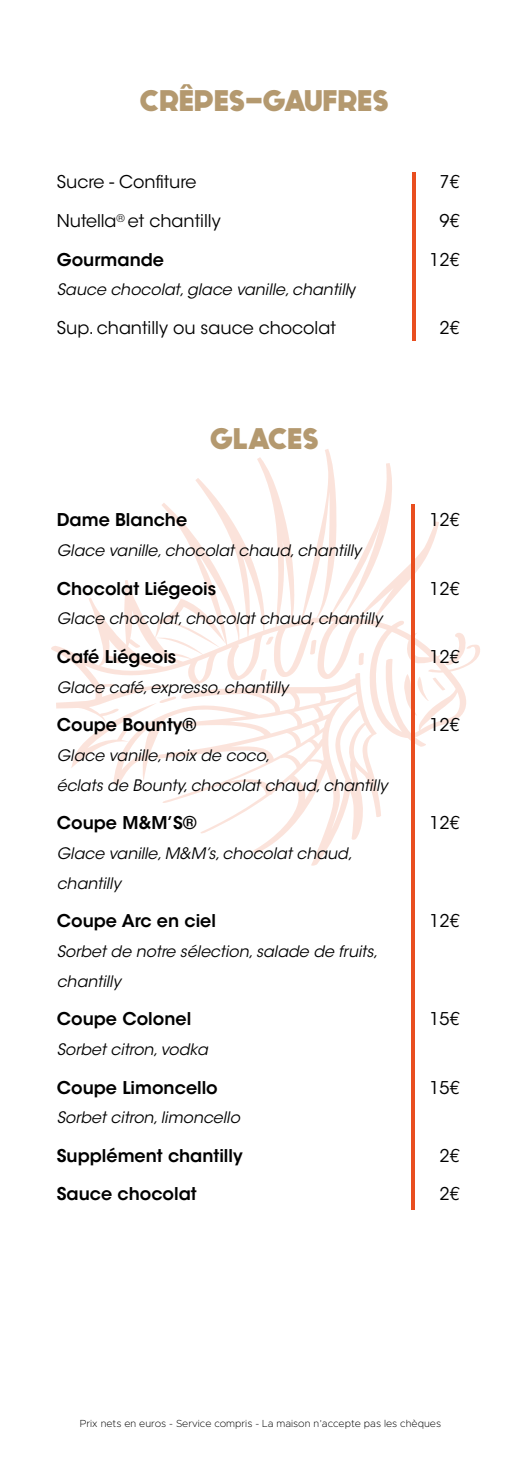
<style>
.page{position:relative;width:521px;height:1474px;background:#fff}
.page>*{position:absolute;margin:0;border:0;box-sizing:border-box;transform-origin:0 0}
.t1{font:700 29.75px "Generica";color:#b4996f}
.t2{font:600 17.5px "ITC Avant Garde Std";color:#000}
.t3{font:17.5px "ITC Avant Garde Std";color:#000}
.t4{font:italic 15.75px/29.8px "ITC Avant Garde Std";color:#000}
.t5{font:200 10.33px "Metropolis";color:#000}
.s1{font-style:normal}
</style>
<div class="page">
<svg style="left:51px;top:449px;width:429px;height:416px"></svg>
<svg style="left:445px;top:632px;width:21px;height:33px"></svg>
<svg style="left:412px;top:172px;width:3px;height:169px"></svg>
<svg style="left:410px;top:504px;width:4px;height:705px;fill:#e94e1f"></svg>
<h1 class="t1" style="left:140px;top:83px;width:251px">CRÊPES-GAUFRES</h1>
<p class="t3" style="left:57px;top:171px;width:141px">Sucre - Confiture</p>
<p class="t3" style="left:440px;top:171px;width:21px">7€</p>
<p class="t3" style="left:57px;top:210px;width:165px">Nutella<sup>®</sup> et chantilly</p>
<p class="t3" style="left:440px;top:210px;width:21px">9€</p>
<p class="t2" style="left:57px;top:248px;width:109px">Gourmande</p>
<p class="t3" style="left:429px;top:248px;width:31px">12€</p>
<p class="t4" style="left:57px;top:275px;width:301px">Sauce chocolat, glace vanille, chantill<span class="s1">y</span></p>
<p class="t3" style="left:57px;top:317px;width:280px">Sup. chantilly ou sauce chocolat</p>
<p class="t3" style="left:440px;top:317px;width:21px">2€</p>
<h1 class="t1" style="left:210px;top:421px;width:111px">GLACES</h1>
<p class="t2" style="left:57px;top:509px;width:132px">Dame Blanche</p>
<p class="t3" style="left:429px;top:509px;width:31px">12€</p>
<p class="t4" style="left:57px;top:536px;width:306px">Glace vanille, chocolat chaud, chantilly</p>
<p class="t2" style="left:57px;top:577px;width:161px">Chocolat Liégeois</p>
<p class="t3" style="left:429px;top:577px;width:31px">12€</p>
<p class="t4" style="left:57px;top:604px;width:327px">Glace chocolat, chocolat chaud, chantilly</p>
<p class="t2" style="left:57px;top:645px;width:121px">Café Liégeois</p>
<p class="t3" style="left:429px;top:646px;width:31px">12€</p>
<p class="t4" style="left:57px;top:672px;width:233px">Glace café, expresso, chantilly</p>
<p class="t2" style="left:57px;top:713px;width:141px">Coupe Bounty®</p>
<p class="t3" style="left:429px;top:714px;width:31px">12€</p>
<p class="t4" style="left:57px;top:740px;width:332px">Glace vanille, noix de coco,<br>éclats de Bounty, chocolat chaud, chantilly</p>
<p class="t2" style="left:57px;top:811px;width:142px">Coupe M&amp;M’S®</p>
<p class="t3" style="left:429px;top:812px;width:31px">12€</p>
<p class="t4" style="left:57px;top:838px;width:297px">Glace vanille, M&amp;M’s, chocolat chaud, chantilly</p>
<p class="t2" style="left:57px;top:909px;width:161px">Coupe Arc en ciel</p>
<p class="t3" style="left:429px;top:910px;width:31px">12€</p>
<p class="t4" style="left:57px;top:936px;width:323px">Sorbet de notre sélection, salade de fruits, chantilly</p>
<p class="t2" style="left:57px;top:1007px;width:136px">Coupe Colonel</p>
<p class="t3" style="left:429px;top:1008px;width:31px">15€</p>
<p class="t4" style="left:57px;top:1034px;width:152px">Sorbet citron, vodka</p>
<p class="t2" style="left:57px;top:1076px;width:163px">Coupe Limoncello</p>
<p class="t3" style="left:429px;top:1076px;width:31px">15€</p>
<p class="t4" style="left:57px;top:1103px;width:185px">Sorbet citron, limoncello</p>
<p class="t2" style="left:57px;top:1144px;width:187px">Supplément chantilly</p>
<p class="t3" style="left:440px;top:1144px;width:21px">2€</p>
<p class="t2" style="left:57px;top:1182px;width:141px">Sauce chocolat</p>
<p class="t3" style="left:440px;top:1183px;width:21px">2€</p>
<p class="t5" style="left:80px;top:1417px;width:362px">Prix nets en euros - Service compris - La maison n’accepte pas les chèques</p>
</div>
